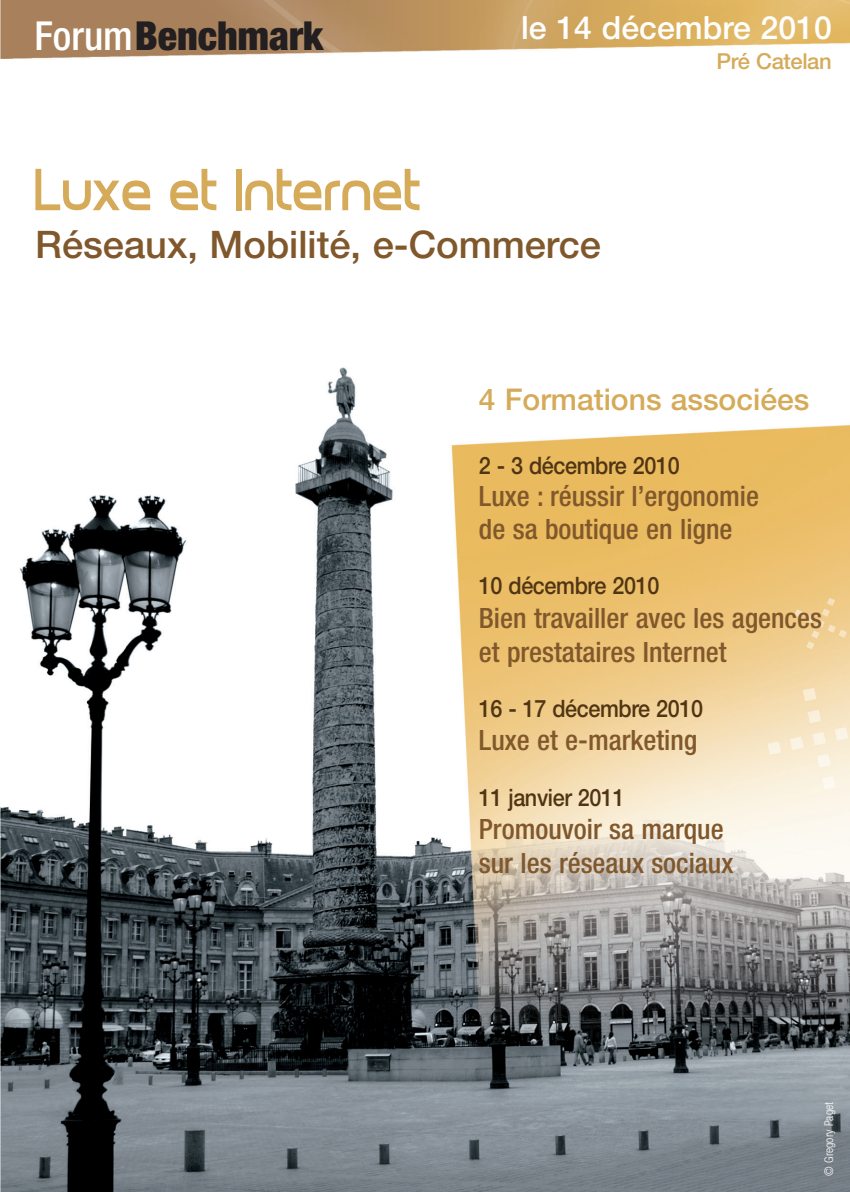
<style>
.page{position:relative;width:850px;height:1192px;background:#fff}
.page>*{position:absolute;margin:0;border:0;box-sizing:border-box;transform-origin:0 0}
.t1{font:56px "Planet Estyle";letter-spacing:-.015em;color:#d5aa59}
.t2{font:900 condensed 40px "Helvetica Neue LT Std";color:#231f20}
.t3{font:500 38px "Helvetica Neue LT Std";color:#80582c}
.t4{font:500 32px "Helvetica Neue LT Std";color:#fff}
.t5{font:500 30px "Helvetica Neue LT Std";color:#d5aa59}
.t6{font:500 condensed 28px/33.6px "Helvetica Neue LT Std";color:#80582c}
.t7{font:500 24px "Helvetica Neue LT Std";letter-spacing:-.015em;color:#503514;scale:.9 1}
.t8{font:500 22px "Helvetica Neue LT Std";letter-spacing:-.015em;color:#d5aa59}
.t9{font:300 condensed 12px "Helvetica Neue LT Std";color:#fff}
.s1{font-weight:500;color:#fff}
</style>
<div class="page">
<img style="left:1px;top:0;width:848px;height:1192px">
<h2 class="t2" style="left:34px;top:13px;width:290px"><span class="s1">Forum</span>Benchmark</h2>
<p class="t4" style="left:521px;top:10px;width:312px">le 14 décembre 2010</p>
<p class="t8" style="left:716px;top:48px;width:117px">Pré Catelan</p>
<h1 class="t1" style="left:35px;top:158px;width:389px">Luxe et Internet</h1>
<h3 class="t3" style="left:35px;top:222px;width:567px">Réseaux, Mobilité, e-Commerce</h3>
<p class="t5" style="left:478px;top:382px;width:332px">4 Formations associées</p>
<p class="t7" style="left:479px;top:452px;width:225px">2 - 3 décembre 2010</p>
<p class="t6" style="left:478px;top:481px;width:281px">Luxe : réussir l’ergonomie de sa boutique en ligne</p>
<p class="t7" style="left:479px;top:572px;width:202px">10 décembre 2010</p>
<p class="t6" style="left:478px;top:604px;width:344px">Bien travailler avec les agences et prestataires Internet</p>
<p class="t7" style="left:479px;top:694px;width:250px">16 - 17 décembre 2010</p>
<p class="t6" style="left:478px;top:726px;width:220px">Luxe et e-marketing</p>
<p class="t7" style="left:479px;top:783px;width:164px">11 janvier 2011</p>
<p class="t6" style="left:478px;top:815px;width:256px">Promouvoir sa marque sur les réseaux sociaux</p>
<p class="t9" style="left:824px;top:1175px;width:75px;rotate:-90deg">© Gregory Paget</p>
</div>
